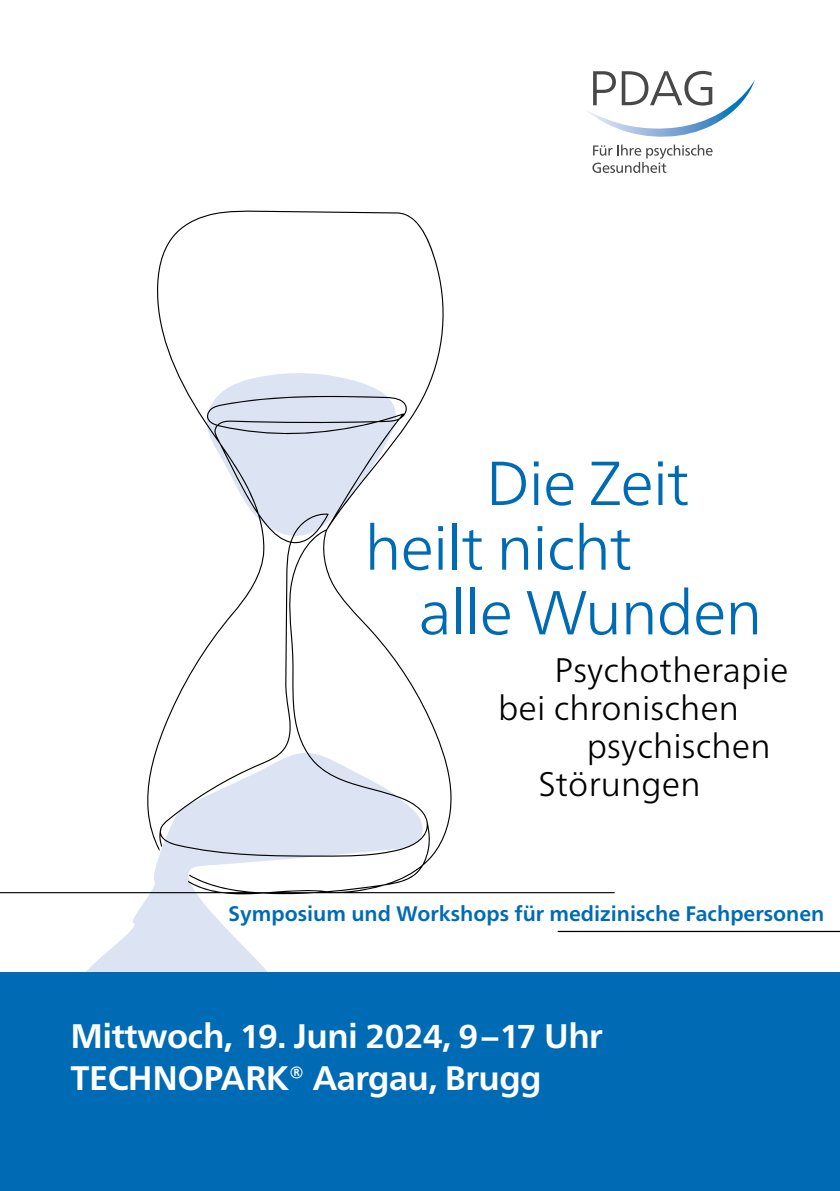
<style>
.page{position:relative;width:840px;height:1191px;background:#fff}
.page>*{position:absolute;margin:0;border:0;box-sizing:border-box;transform-origin:0 0}
.t1{font:300 62px "Frutiger Neue LT Pro";letter-spacing:-.015em;color:#006bb5}
.t2{font:700 34px/42px "Frutiger Neue LT Pro";letter-spacing:-.015em;color:#fff}
.t3{font:300 34px/38px "Frutiger Neue LT Pro";letter-spacing:.005em;color:#000}
.t4{font:700 21px "Frutiger Neue LT Pro";color:#006bb5}
.s1{font-size:33px}
</style>
<div class="page">
<svg style="left:86px;top:894px;width:209px;height:78px;fill:#dce4f4"></svg>
<div style="left:0;top:972px;width:839px;height:219px;background:#006bb5"></div>
<svg style="left:592px;top:145px;width:120px;height:28px"></svg>
<svg style="left:587px;top:71px;width:167px;height:66px"></svg>
<svg style="left:0;top:210px;width:614px;height:684px"></svg>
<svg style="left:557px;top:930px;width:282px;height:2px"></svg>
<h1 class="t1" style="left:485px;top:446px;width:205px">Die Zeit</h1>
<h1 class="t1" style="left:364px;top:510px;width:269px">heilt nicht</h1>
<h1 class="t1" style="left:418px;top:575px;width:345px">alle Wunden</h1>
<p class="t3" style="left:497px;top:650px;width:292px;text-indent:56px">Psychotherapie bei chronischen</p>
<p class="t3" style="left:538px;top:726px;width:233px;text-indent:48px">psychischen<br>Störungen</p>
<p class="t4" style="left:228px;top:901px;width:597px">Symposium und Workshops für medizinische Fachpersonen</p>
<p class="t2" style="left:70px;top:1014px;width:533px">Mittwoch, <span class="s1">19</span>. Juni <span class="s1">2024</span>, <span class="s1">9–17</span> Uhr<br>TECHNOPARK® Aargau, Brugg</p>
</div>
